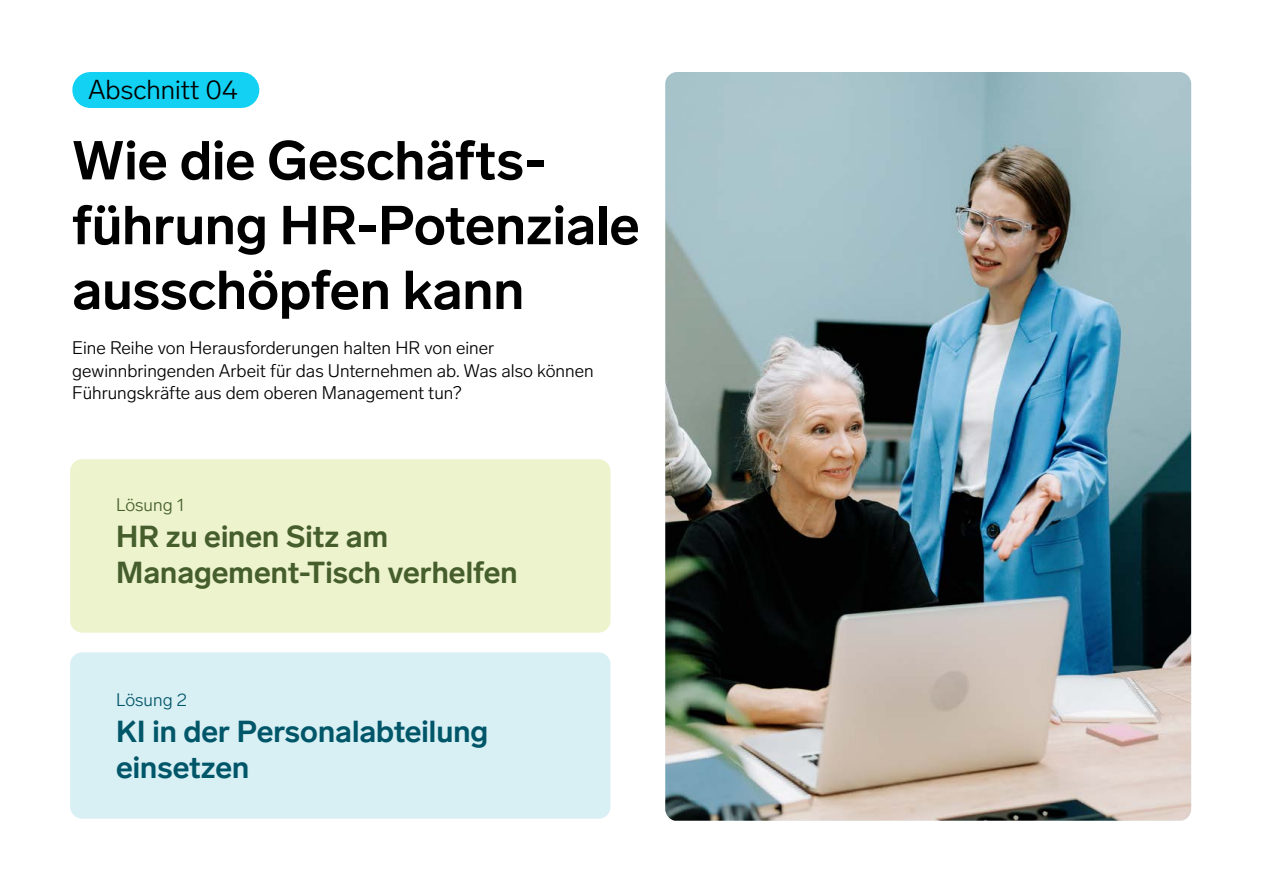
<style>
.page{position:relative;width:1263px;height:893px;background:#fff}
.page>*{position:absolute;margin:0;border:0;box-sizing:border-box;transform-origin:0 0}
.t1{font:700 54px/64.8px "Lab Grotesque";color:#000}
.t2{font:700 30px/36px "Lab Grotesque";color:#455e2c}
.t3{font:700 30px/36px "Lab Grotesque";color:#005669}
.t4{font:300 27px "Lab Grotesque";color:#000}
.t5{font:300 18px/22.5px "Lab Grotesque";color:#000}
.t6{font:300 18px "Lab Grotesque";color:#455e2c}
.t7{font:300 18px "Lab Grotesque";color:#005669}
</style>
<div class="page">
<img style="left:665px;top:72px;width:526px;height:749px">
<div style="left:70px;top:459px;width:540px;height:174px;background:#edf3cd;border-radius:12px"></div>
<div style="left:70px;top:652px;width:540px;height:167px;background:#d8eff4;border-radius:12px"></div>
<div style="left:90px;top:72px;width:151px;height:36px;background:#13d1f2"></div>
<h3 class="t4" style="left:88px;top:74px;width:151px">Abschnitt 04</h3>
<h1 class="t1" style="left:72px;top:129px;width:569px">Wie die Geschäfts&shy;führung HR-Potenziale ausschöpfen kann</h1>
<p class="t5" style="left:72px;top:337px;width:523px">Eine Reihe von Herausforderungen halten HR von einer gewinnbringenden Arbeit für das Unternehmen ab. Was also können<br>Führungskräfte aus dem oberen Management tun?</p>
<p class="t6" style="left:116px;top:494px;width:70px">Lösung 1</p>
<h2 class="t2" style="left:116px;top:518px;width:403px">HR zu einen Sitz am<br>Management-Tisch verhelfen</h2>
<p class="t7" style="left:116px;top:689px;width:72px">Lösung 2</p>
<h2 class="t3" style="left:116px;top:713px;width:374px">KI in der Personalabteilung einsetzen</h2>
</div>
